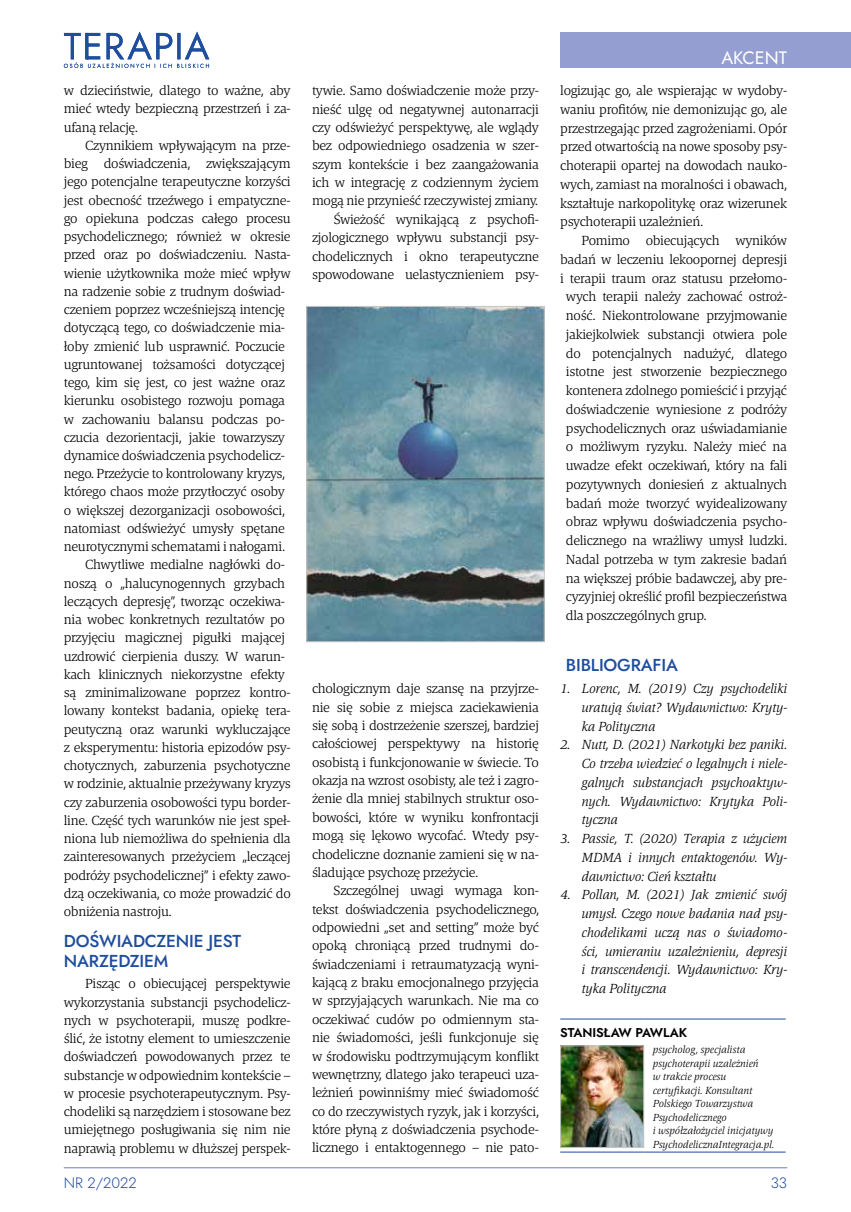
<style>
.page{position:relative;width:851px;height:1212px;background:#fff}
.page>*{position:absolute;margin:0;border:0;box-sizing:border-box;transform-origin:0 0}
.t1{font:18px "Jost";color:#fff}
.t2{font:500 17.25px/19.8px "Jost";letter-spacing:-.01em;color:#1e4e9d}
.t3{font:15px "Jost";color:#1e4e9d}
.t4{font:300 13.5px/18.3px "Askan";letter-spacing:-.02em;color:#000;text-align:justify}
.t5{font:italic 300 13.5px/18.8px "Askan";letter-spacing:-.01em;color:#000;text-align:justify}
.t6{font:600 12.75px "Jost";color:#000}
.t7{font:italic 300 10.5px/13.5px "Askan";color:#000}
</style>
<div class="page">
<div style="left:560px;top:33px;width:290px;height:35px;background:#949ed0"></div>
<svg style="left:64px;top:32px;width:145px;height:36px"></svg>
<hr style="left:64px;top:1167px;width:723px;height:1px;background:#949ed0">
<hr style="left:560px;top:1019px;width:84px;height:1px;background:#1e4e9d">
<hr style="left:644px;top:1019px;width:141px;height:1px;background:#1e4e9d">
<hr style="left:560px;top:1152px;width:84px;height:1px;background:#1e4e9d">
<hr style="left:644px;top:1152px;width:141px;height:1px;background:#1e4e9d">
<img style="left:562px;top:1047px;width:80px;height:99px">
<div style="left:560px;top:1045px;width:84px;height:103px;border:1px solid #c6c6c6"></div>
<img style="left:308px;top:308px;width:234px;height:332px">
<div style="left:306px;top:306px;width:238px;height:336px;border:1px solid #c6c6c6"></div>
<p class="t4" style="left:64px;top:81px;width:228px">w dzieciństwie, dlatego to ważne, aby mieć wtedy bezpieczną przestrzeń i za&shy;ufaną relację.</p>
<p class="t4" style="left:85px;top:136px;width:207px">Czynnikiem wpływającym na prze-</p>
<p class="t4" style="left:64px;top:154px;width:228px">bieg doświadczenia, zwiększającym</p>
<p class="t4" style="left:64px;top:173px;width:228px">jego potencjalne terapeutyczne korzyści</p>
<p class="t4" style="left:64px;top:191px;width:228px">jest obecność trzeźwego i empatyczne-</p>
<p class="t4" style="left:64px;top:209px;width:228px">go opiekuna podczas całego procesu</p>
<p class="t4" style="left:64px;top:227px;width:228px">psychodelicznego; również w okresie</p>
<p class="t4" style="left:64px;top:246px;width:228px">przed oraz po doświadczeniu. Nasta-</p>
<p class="t4" style="left:64px;top:264px;width:228px">wienie użytkownika może mieć wpływ</p>
<p class="t4" style="left:64px;top:282px;width:223px">na radzenie sobie z trudnym doświad-</p>
<p class="t4" style="left:64px;top:300px;width:223px">czeniem poprzez wcześniejszą intencję</p>
<p class="t4" style="left:64px;top:319px;width:223px">dotyczącą tego, co doświadczenie mia-</p>
<p class="t4" style="left:64px;top:337px;width:223px">łoby zmienić lub usprawnić. Poczucie</p>
<p class="t4" style="left:64px;top:355px;width:223px">ugruntowanej tożsamości dotyczącej</p>
<p class="t4" style="left:64px;top:373px;width:223px">tego, kim się jest, co jest ważne oraz</p>
<p class="t4" style="left:64px;top:392px;width:223px">kierunku osobistego rozwoju pomaga</p>
<p class="t4" style="left:64px;top:410px;width:223px">w zachowaniu balansu podczas po-</p>
<p class="t4" style="left:64px;top:428px;width:223px">czucia dezorientacji, jakie towarzyszy</p>
<p class="t4" style="left:64px;top:446px;width:223px">dynamice doświadczenia psychodelicz-</p>
<p class="t4" style="left:64px;top:464px;width:223px">nego. Przeżycie to kontrolowany kryzys,</p>
<p class="t4" style="left:64px;top:483px;width:223px">którego chaos może przytłoczyć osoby</p>
<p class="t4" style="left:64px;top:501px;width:223px">o większej dezorganizacji osobowości,</p>
<p class="t4" style="left:64px;top:519px;width:223px">natomiast odświeżyć umysły spętane</p>
<p class="t4" style="left:64px;top:537px;width:223px">neurotycznymi schematami i nałogami.</p>
<p class="t4" style="left:85px;top:556px;width:201px">Chwytliwe medialne nagłówki do-</p>
<p class="t4" style="left:64px;top:574px;width:223px">noszą o „halucynogennych grzybach</p>
<p class="t4" style="left:64px;top:592px;width:223px">leczących depresję”, tworząc oczekiwa-</p>
<p class="t4" style="left:64px;top:610px;width:223px">nia wobec konkretnych rezultatów po</p>
<p class="t4" style="left:64px;top:629px;width:223px">przyjęciu magicznej pigułki mającej</p>
<p class="t4" style="left:64px;top:647px;width:223px">uzdrowić cierpienia duszy. W warun-</p>
<p class="t4" style="left:64px;top:665px;width:223px">kach klinicznych niekorzystne efekty</p>
<p class="t4" style="left:64px;top:683px;width:228px">są zminimalizowane poprzez kontro-</p>
<p class="t4" style="left:64px;top:702px;width:228px">lowany kontekst badania, opiekę tera-</p>
<p class="t4" style="left:64px;top:720px;width:228px">peutyczną oraz warunki wykluczające</p>
<p class="t4" style="left:64px;top:738px;width:228px">z eksperymentu: historia epizodów psy-</p>
<p class="t4" style="left:64px;top:756px;width:228px">chotycznych, zaburzenia psychotyczne</p>
<p class="t4" style="left:64px;top:775px;width:228px">w rodzinie, aktualnie przeżywany kryzys</p>
<p class="t4" style="left:64px;top:793px;width:228px">czy zaburzenia osobowości typu border-</p>
<p class="t4" style="left:64px;top:811px;width:228px">line. Część tych warunków nie jest speł-</p>
<p class="t4" style="left:64px;top:829px;width:228px">niona lub niemożliwa do spełnienia dla</p>
<p class="t4" style="left:64px;top:848px;width:228px">zainteresowanych przeżyciem „leczącej</p>
<p class="t4" style="left:64px;top:866px;width:228px">podróży psychodelicznej” i efekty zawo-</p>
<p class="t4" style="left:64px;top:884px;width:228px">dzą oczekiwania, co może prowadzić do</p>
<p class="t4" style="left:64px;top:902px;width:109px">obniżenia nastroju.</p>
<p class="t2" style="left:64px;top:931px;width:179px">DOŚWIADCZENIE JEST<br>NARZĘDZIEM</p>
<p class="t4" style="left:64px;top:975px;width:228px;text-indent:21px">Pisząc o obiecującej perspektywie wykorzystania substancji psychodelicz&shy;nych w psychoterapii, muszę podkre&shy;ślić, że istotny element to umieszczenie doświadczeń powodowanych przez te substancje w odpowiednim kontekście – w procesie psychoterapeutycznym. Psy&shy;chodeliki są narzędziem i stosowane bez umiejętnego posługiwania się nim nie naprawią problemu w dłuższej perspek-</p>
<p class="t4" style="left:312px;top:82px;width:228px;text-align:right">tywie. Samo doświadczenie może przy&shy;nieść ulgę od negatywnej autonarracji czy odświeżyć perspektywę, ale wglądy bez odpowiedniego osadzenia w szer&shy;szym kontekście i bez zaangażowania ich w integrację z codziennym życiem mogą nie przynieść rzeczywistej zmiany.<br>Świeżość wynikającą z psychofi&shy;zjologicznego wpływu substancji psy&shy;chodelicznych i okno terapeutyczne spowodowane uelastycznieniem psy-</p>
<p class="t4" style="left:312px;top:680px;width:228px">chologicznym daje szansę na przyjrze&shy;nie się sobie z miejsca zaciekawienia się sobą i dostrzeżenie szerszej, bardziej całościowej perspektywy na historię osobistą i funkcjonowanie w świecie. To okazja na wzrost osobisty, ale też i zagro&shy;żenie dla mniej stabilnych struktur oso&shy;bowości, które w wyniku konfrontacji mogą się lękowo wycofać. Wtedy psy&shy;chodeliczne doznanie zamieni się w na&shy;śladujące psychozę przeżycie.</p>
<p class="t4" style="left:312px;top:881px;width:228px;text-indent:21px">Szczególnej uwagi wymaga kon&shy;tekst doświadczenia psychodelicznego, odpowiedni „set and setting” może być opoką chroniącą przed trudnymi do&shy;świadczeniami i retraumatyzacją wyni&shy;kającą z braku emocjonalnego przyjęcia w sprzyjających warunkach. Nie ma co oczekiwać cudów po odmiennym sta&shy;nie świadomości, jeśli funkcjonuje się w środowisku podtrzymującym konflikt wewnętrzny, dlatego jako terapeuci uza&shy;leżnień powinniśmy mieć świadomość co do rzeczywistych ryzyk, jak i korzyści, które płyną z doświadczenia psychode&shy;licznego i entaktogennego – nie pato-</p>
<h1 class="t1" style="left:677px;top:45px;width:111px">TYTUŁ DZIAŁU</h1>
<h1 class="t1" style="left:721px;top:45px;width:67px">AKCENT</h1>
<p class="t4" style="left:560px;top:81px;width:228px;line-height:18.8px">logizując go, ale wspierając w wydoby&shy;waniu profitów, nie demonizując go, ale przestrzegając przed zagrożeniami. Opór przed otwartością na nowe sposoby psy&shy;choterapii opartej na dowodach nauko&shy;wych, zamiast na moralności i obawach, kształtuje narkopolitykę oraz wizerunek psychoterapii uzależnień.</p>
<p class="t4" style="left:581px;top:231px;width:207px">Pomimo obiecujących wyników</p>
<p class="t4" style="left:560px;top:250px;width:228px">badań w leczeniu lekoopornej depresji</p>
<p class="t4" style="left:560px;top:269px;width:228px">i terapii traum oraz statusu przełomo-</p>
<p class="t4" style="left:566px;top:288px;width:223px">wych terapii należy zachować ostroż-</p>
<p class="t4" style="left:566px;top:306px;width:223px">ność. Niekontrolowane przyjmowanie</p>
<p class="t4" style="left:566px;top:325px;width:223px">jakiejkolwiek substancji otwiera pole</p>
<p class="t4" style="left:566px;top:344px;width:223px">do potencjalnych nadużyć, dlatego</p>
<p class="t4" style="left:566px;top:363px;width:223px">istotne jest stworzenie bezpiecznego</p>
<p class="t4" style="left:566px;top:381px;width:223px">kontenera zdolnego pomieścić i przyjąć</p>
<p class="t4" style="left:566px;top:400px;width:223px">doświadczenie wyniesione z podróży</p>
<p class="t4" style="left:566px;top:419px;width:223px">psychodelicznych oraz uświadamianie</p>
<p class="t4" style="left:566px;top:438px;width:223px">o możliwym ryzyku. Należy mieć na</p>
<p class="t4" style="left:566px;top:456px;width:223px">uwadze efekt oczekiwań, który na fali</p>
<p class="t4" style="left:566px;top:475px;width:223px">pozytywnych doniesień z aktualnych</p>
<p class="t4" style="left:566px;top:494px;width:223px">badań może tworzyć wyidealizowany</p>
<p class="t4" style="left:566px;top:513px;width:223px">obraz wpływu doświadczenia psycho-</p>
<p class="t4" style="left:566px;top:531px;width:223px">delicznego na wrażliwy umysł ludzki.</p>
<p class="t4" style="left:566px;top:550px;width:223px">Nadal potrzeba w tym zakresie badań</p>
<p class="t4" style="left:566px;top:569px;width:223px">na większej próbie badawczej, aby pre-</p>
<p class="t4" style="left:566px;top:588px;width:223px">cyzyjniej określić profil bezpieczeństwa</p>
<p class="t4" style="left:566px;top:606px;width:142px">dla poszczególnych grup.</p>
<p class="t2" style="left:566px;top:655px;width:113px">BIBLIOGRAFIA</p>
<p class="t5" style="left:581px;top:679px;width:207px;text-indent:-21px">1. Lorenc, M. (2019) Czy psychodeliki uratują świat? Wydawnictwo: Kryty&shy;ka Polityczna</p>
<p class="t5" style="left:581px;top:735px;width:207px;text-indent:-21px">2. Nutt, D. (2021) Narkotyki bez paniki.<br>Co trzeba wiedzieć o legalnych i niele&shy;galnych substancjach psychoaktyw&shy;nych. Wydawnictwo: Krytyka Poli&shy;tyczna</p>
<p class="t5" style="left:581px;top:829px;width:207px;text-indent:-21px">3. Passie, T. (2020) Terapia z użyciem MDMA i innych entaktogenów. Wy&shy;dawnictwo: Cień kształtu</p>
<p class="t5" style="left:581px;top:885px;width:207px;text-indent:-21px">4. Pollan, M. (2021) Jak zmienić swój umysł. Czego nowe badania nad psy&shy;chodelikami uczą nas o świadomo&shy;ści, umieraniu uzależnieniu, depresji i transcendencji. Wydawnictwo: Kry&shy;tyka Polityczna</p>
<p class="t6" style="left:560px;top:1024px;width:128px">STANISŁAW PAWLAK</p>
<p class="t7" style="left:652px;top:1043px;width:123px">psycholog, specjalista psychoterapii uzależnień<br>w trakcie procesu certyfikacji. Konsultant<br>Polskiego Towarzystwa<br>Psychodelicznego<br>i współzałożyciel inicjatywy<br>PsychodelicznaIntegracja.pl.</p>
<p class="t3" style="left:64px;top:1172px;width:74px">NR 2/2022</p>
<p class="t3" style="left:770px;top:1172px;width:18px">33</p>
</div>
